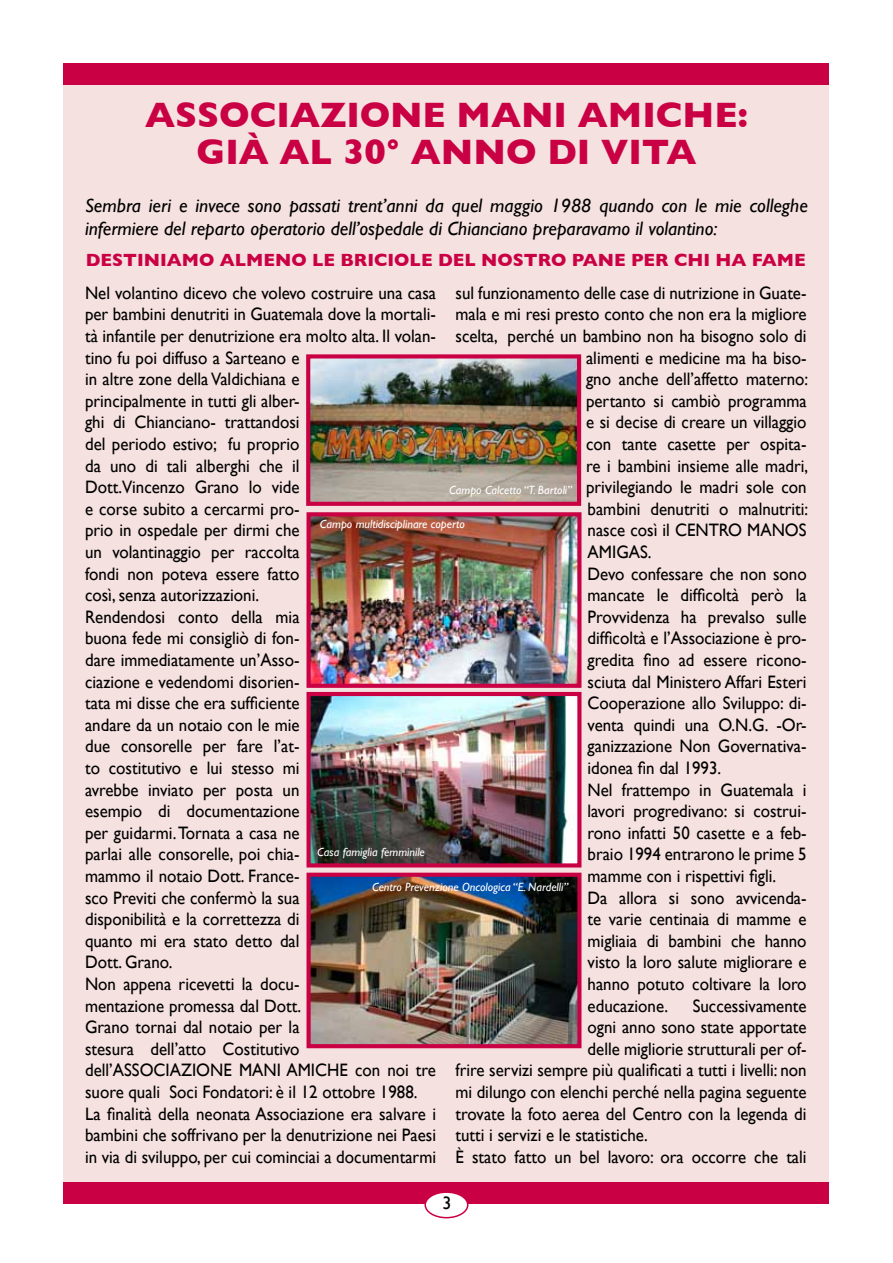
<style>
.page{position:relative;width:893px;height:1263px;background:#fff}
.page>*{position:absolute;margin:0;border:0;box-sizing:border-box;transform-origin:0 0}
.t1{font:700 36px/37.5px "Gill Sans";color:#c90044}
.t2{font:italic 19.5px/23.4px "Gill Sans";color:#000}
.t3{font:18px/21.6px "Gill Sans";color:#000;scale:.94 1}
.t4{font:700 18px "Gill Sans";color:#c90044}
.t5{font:18px "Gill Sans";color:#000}
.t6{font:italic 12px "Gill Sans";color:#fff}
</style>
<div class="page">
<div style="left:64px;top:72px;width:765px;height:1131px;background:#f5e1df"></div>
<div style="left:64px;top:1182px;width:765px;height:21px;background:#c90044"></div>
<div style="left:64px;top:64px;width:765px;height:21px;background:#c90044"></div>
<div style="left:425px;top:1192px;width:43px;height:26px;background:#fff;border-radius:50%"></div>
<div style="left:424px;top:1191px;width:44px;height:27px;border:2px solid #c90044;border-radius:50%"></div>
<img style="left:311px;top:359px;width:265px;height:142px">
<div style="left:306px;top:354px;width:275px;height:152px;border:4px solid #c90044"></div>
<img style="left:311px;top:517px;width:265px;height:166px">
<div style="left:306px;top:512px;width:275px;height:176px;border:4px solid #c90044"></div>
<img style="left:311px;top:697px;width:265px;height:165px">
<div style="left:306px;top:692px;width:275px;height:175px;border:4px solid #c90044"></div>
<img style="left:311px;top:878px;width:265px;height:165px">
<div style="left:306px;top:873px;width:275px;height:175px;border:4px solid #c90044"></div>
<h1 class="t1" style="left:197px;top:95px;width:553px;text-indent:-51px">ASSOCIAZIONE MANI AMICHE:<br>GIÀ AL 30° ANNO DI VITA</h1>
<p class="t2" style="left:85px;top:194px;width:724px">Sembra ieri e invece sono passati trent’anni da quel maggio 1988 quando con le mie colleghe infermiere del reparto operatorio dell’ospedale di Chianciano preparavamo il volantino:</p>
<p class="t4" style="left:86px;top:246px;width:721px">DESTINIAMO ALMENO LE BRICIOLE DEL NOSTRO PANE PER CHI HA FAME</p>
<p class="t3" style="left:85px;top:282px;width:375px">Nel volantino dicevo che volevo costruire una casa per bambini denutriti in Guatemala dove la mortali&shy;tà infantile per denutrizione era molto alta. Il volan&shy;tino fu poi diffuso a Sarteano e<br>in altre zone della Valdichiana e<br>principalmente in tutti gli alber-<br>ghi di Chianciano- trattandosi<br>del periodo estivo; fu proprio<br>da uno di tali alberghi che il<br>Dott.Vincenzo Grano lo vide<br>e corse subito a cercarmi pro-<br>prio in ospedale per dirmi che<br>un volantinaggio per raccolta<br>fondi non poteva essere fatto<br>così, senza autorizzazioni.<br>Rendendosi conto della mia<br>buona fede mi consigliò di fon-<br>dare immediatamente un’Asso-<br>ciazione e vedendomi disorien-<br>tata mi disse che era sufficiente<br>andare da un notaio con le mie<br>due consorelle per fare l’at-<br>to costitutivo e lui stesso mi<br>avrebbe inviato per posta un<br>esempio di documentazione<br>per guidarmi. Tornata a casa ne<br>parlai alle consorelle, poi chia-<br>mammo il notaio Dott. France-<br>sco Previti che confermò la sua<br>disponibilità e la correttezza di<br>quanto mi era stato detto dal<br>Dott. Grano.<br>Non appena ricevetti la docu-<br>mentazione promessa dal Dott.<br>Grano tornai dal notaio per la<br>stesura dell’atto Costitutivo dell’ASSOCIAZIONE MANI AMICHE con noi tre suore quali Soci Fondatori: è il 12 ottobre 1988.<br>La finalità della neonata Associazione era salvare i bambini che soffrivano per la denutrizione nei Paesi in via di sviluppo, per cui cominciai a documentarmi</p>
<p class="t3" style="left:455px;top:282px;width:375px">sul funzionamento delle case di nutrizione in Guate-</p>
<p class="t3" style="left:455px;top:303px;width:375px">mala e mi resi presto conto che non era la migliore</p>
<p class="t3" style="left:455px;top:325px;width:375px">scelta, perché un bambino non ha bisogno solo di</p>
<p class="t3" style="left:586px;top:346px;width:236px">alimenti e medicine ma ha biso-</p>
<p class="t3" style="left:586px;top:368px;width:238px">gno anche dell’affetto materno:</p>
<p class="t3" style="left:586px;top:390px;width:236px">pertanto si cambiò programma</p>
<p class="t3" style="left:586px;top:411px;width:236px">e si decise di creare un villaggio</p>
<p class="t3" style="left:586px;top:433px;width:236px">con tante casette per ospita-</p>
<p class="t3" style="left:586px;top:454px;width:238px">re i bambini insieme alle madri,</p>
<p class="t3" style="left:586px;top:476px;width:236px">privilegiando le madri sole con</p>
<p class="t3" style="left:588px;top:498px;width:236px">bambini denutriti o malnutriti:</p>
<p class="t3" style="left:588px;top:519px;width:234px">nasce così il CENTRO MANOS</p>
<p class="t3" style="left:588px;top:541px;width:70px">AMIGAS.</p>
<p class="t3" style="left:588px;top:562px;width:235px">Devo confessare che non sono</p>
<p class="t3" style="left:588px;top:584px;width:234px">mancate le difficoltà però la</p>
<p class="t3" style="left:588px;top:606px;width:235px">Provvidenza ha prevalso sulle</p>
<p class="t3" style="left:588px;top:627px;width:234px">difficoltà e l’Associazione è pro-</p>
<p class="t3" style="left:588px;top:649px;width:234px">gredita fino ad essere ricono-</p>
<p class="t3" style="left:588px;top:670px;width:234px">sciuta dal Ministero Affari Esteri</p>
<p class="t3" style="left:588px;top:692px;width:234px">Cooperazione allo Sviluppo: di-</p>
<p class="t3" style="left:588px;top:714px;width:234px">venta quindi una O.N.G. -Or-</p>
<p class="t3" style="left:588px;top:735px;width:234px">ganizzazione Non Governativa-</p>
<p class="t3" style="left:588px;top:757px;width:144px">idonea fin dal 1993.</p>
<p class="t3" style="left:588px;top:778px;width:235px">Nel frattempo in Guatemala i</p>
<p class="t3" style="left:588px;top:800px;width:234px">lavori progredivano: si costrui-</p>
<p class="t3" style="left:588px;top:822px;width:234px">rono infatti 50 casette e a feb-</p>
<p class="t3" style="left:588px;top:843px;width:234px">braio 1994 entrarono le prime 5</p>
<p class="t3" style="left:588px;top:865px;width:202px">mamme con i rispettivi figli.</p>
<p class="t3" style="left:588px;top:886px;width:235px">Da allora si sono avvicenda-</p>
<p class="t3" style="left:588px;top:908px;width:235px">te varie centinaia di mamme e</p>
<p class="t3" style="left:588px;top:930px;width:235px">migliaia di bambini che hanno</p>
<p class="t3" style="left:588px;top:951px;width:234px">visto la loro salute migliorare e</p>
<p class="t3" style="left:588px;top:973px;width:235px">hanno potuto coltivare la loro</p>
<p class="t3" style="left:588px;top:994px;width:87px">educazione.</p>
<p class="t3" style="left:693px;top:994px;width:123px">Successivamente</p>
<p class="t3" style="left:588px;top:1016px;width:234px">ogni anno sono state apportate</p>
<p class="t3" style="left:588px;top:1038px;width:234px">delle migliorie strutturali per of-</p>
<p class="t3" style="left:455px;top:1059px;width:375px">frire servizi sempre più qualificati a tutti i livelli: non</p>
<p class="t3" style="left:455px;top:1081px;width:375px">mi dilungo con elenchi perché nella pagina seguente</p>
<p class="t3" style="left:455px;top:1102px;width:375px">trovate la foto aerea del Centro con la legenda di</p>
<p class="t3" style="left:455px;top:1124px;width:206px">tutti i servizi e le statistiche.</p>
<p class="t3" style="left:455px;top:1146px;width:375px">è stato fatto un bel lavoro: ora occorre che tali</p>
<p class="t6" style="left:449px;top:483px;width:124px">Campo Calcetto “T. Bartoli”</p>
<p class="t6" style="left:320px;top:517px;width:147px">Campo multidisciplinare coperto</p>
<p class="t6" style="left:317px;top:845px;width:109px">Casa famiglia femminile</p>
<p class="t6" style="left:372px;top:880px;width:198px">Centro Prevenzione Oncologica “E. Nardelli”</p>
<p class="t5" style="left:442px;top:1192px;width:10px">3</p>
</div>
